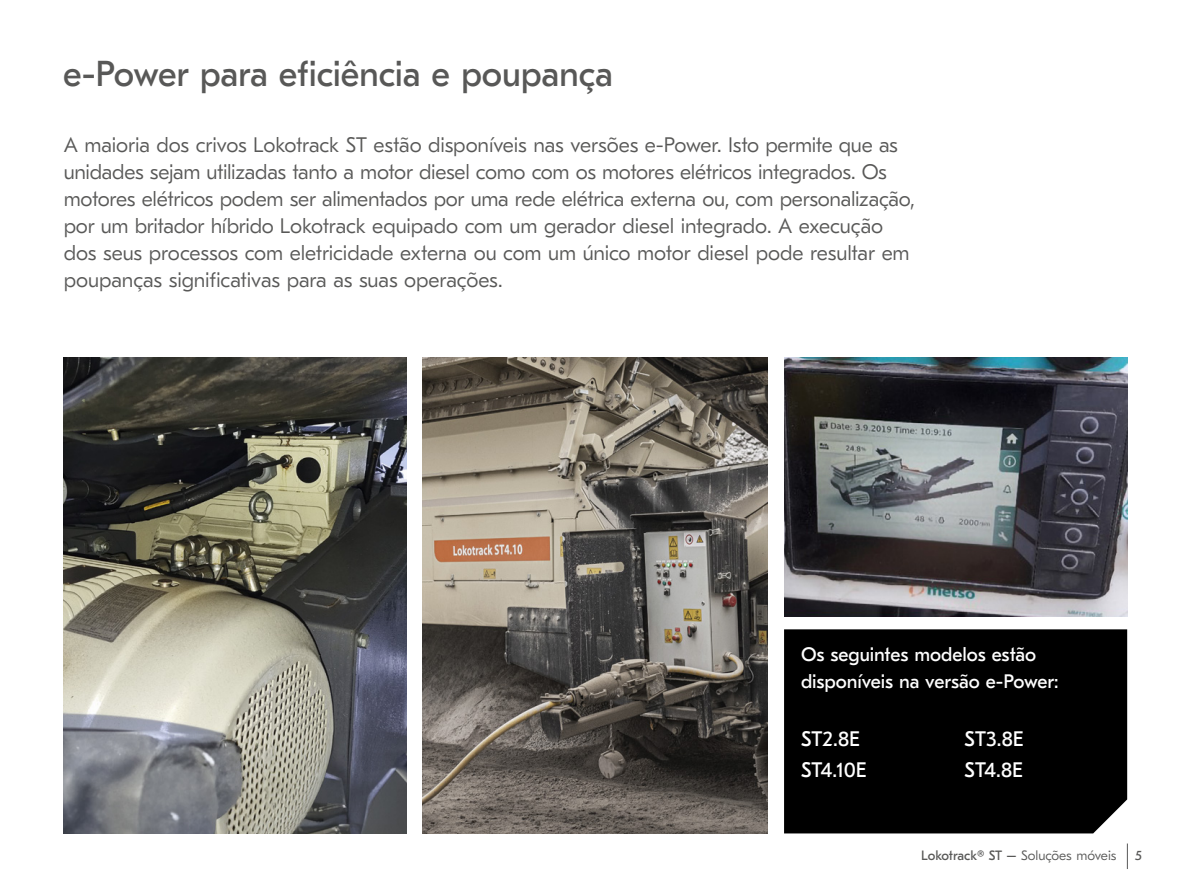
<style>
.page{position:relative;width:1191px;height:893px;background:#fff}
.page>*{position:absolute;margin:0;border:0;box-sizing:border-box;transform-origin:0 0}
.t1{font:36px "GT Eesti Pro Text";letter-spacing:-.01em;color:#585857}
.t2{font:300 21px/27px "GT Eesti Pro Text";letter-spacing:-.015em;color:#585857}
.t3{font:21px/31.2px "GT Eesti Pro Text";letter-spacing:.005em;color:#fff}
.t4{font:19.5px/27px "GT Eesti Pro Text";letter-spacing:-.005em;color:#fff}
.t5{font:300 13.5px "GT Eesti Pro Text";color:#585857}
.t6{font:13.5px "GT Eesti Pro Text";color:#585857}
.s1{font-weight:400}
</style>
<div class="page">
<img style="left:784px;top:357px;width:343px;height:259px">
<img style="left:423px;top:357px;width:344px;height:476px">
<img style="left:64px;top:357px;width:343px;height:476px">
<div style="left:784px;top:629px;width:343px;height:204px;background:#000"></div>
<svg style="left:1127px;top:843px;width:1px;height:26px"></svg>
<h1 class="t1" style="left:63px;top:53px;width:551px">e-Power para eficiência e poupança</h1>
<p class="t2" style="left:64px;top:132px;width:852px">A maioria dos crivos Lokotrack ST estão disponíveis nas versões e-Power. Isto permite que as unidades sejam utilizadas tanto a motor diesel como com os motores elétricos integrados. Os motores elétricos podem ser alimentados por uma rede elétrica externa ou, com personalização, por um britador híbrido Lokotrack equipado com um gerador diesel integrado. A execução dos seus processos com eletricidade externa ou com um único motor diesel pode resultar em poupanças significativas para as suas operações.</p>
<p class="t4" style="left:801px;top:641px;width:259px">Os seguintes modelos estão disponíveis na versão e-Power:</p>
<p class="t3" style="left:801px;top:724px;width:67px">ST2.8E<br>ST4.10E</p>
<p class="t3" style="left:964px;top:724px;width:61px">ST3.8E<br>ST4.8E</p>
<p class="t5" style="left:921px;top:847px;width:197px"><span class="s1">Lokotrack® ST –</span> Soluções móveis</p>
<p class="t6" style="left:1135px;top:848px;width:8px">5</p>
</div>
